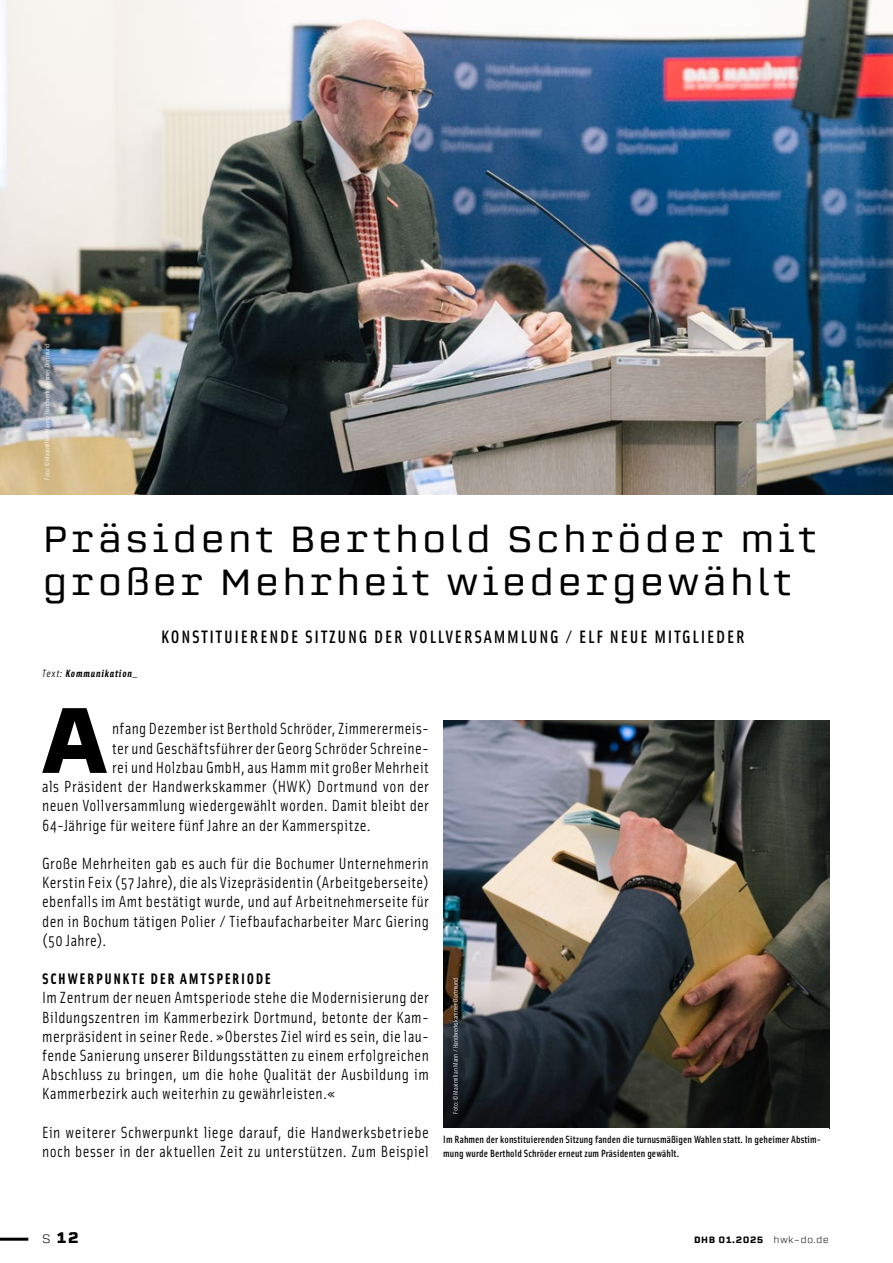
<style>
.page{position:relative;width:893px;height:1263px;background:#fff}
.page>*{position:absolute;margin:0;border:0;box-sizing:border-box;transform-origin:0 0}
.t1{font:700 90.75px "Erbaum";color:#000}
.t2{font:36px/43.2px "Erbaum";letter-spacing:.07em;color:#000}
.t3{font:500 18px "Solex OT";letter-spacing:.1em;color:#000}
.t4{font:16.2px/19.2px "Solex OT";letter-spacing:.025em;color:#000;text-align:justify}
.t5{font:700 15.3px "Solex OT";letter-spacing:.11em;color:#000}
.t6{font:700 15px "Erbaum";color:#000}
.t7{font:500 10.5px/14.4px "Solex OT";letter-spacing:.01em;color:#000}
.t8{font:italic 700 10.5px "Solex OT";letter-spacing:.08em;color:#000}
.t9{font:500 9px "Erbaum";letter-spacing:.06em;color:#000}
.t10{font:6.75px "Solex OT";letter-spacing:.01em;color:#fff}
.s1{font-weight:400}
.s2{font-weight:300;font-size:12px}
.s3{font-weight:700}
.s4{font-weight:300}
</style>
<div class="page">
<hr style="left:0;top:1238px;width:28px;height:3px;background:#000">
<img style="left:0;top:0;width:893px;height:494px">
<img style="left:443px;top:720px;width:386px;height:408px">
<p class="t10" style="left:43px;top:479px;width:137px;rotate:-90deg">Foto: © Maximilian Mann / Handwerkskammer Dortmund</p>
<h2 class="t2" style="left:43px;top:517px;width:776px">Präsident Berthold Schröder mit großer Mehrheit wiedergewählt</h2>
<p class="t3" style="left:161px;top:625px;width:585px">KONSTITUIERENDE SITZUNG DER VOLLVERSAMMLUNG / ELF NEUE MITGLIEDER</p>
<p class="t8" style="left:42px;top:666px;width:97px"><span class="s1">Text:</span> Kommunikation_</p>
<h1 class="t1" style="left:39px;top:675px;width:73px">A</h1>
<p class="t4" style="left:112px;top:719px;width:318px">nfang Dezember ist Berthold Schröder, Zimmerermeis-</p>
<p class="t4" style="left:112px;top:738px;width:318px">ter und Geschäftsführer der Georg Schröder Schreine-</p>
<p class="t4" style="left:112px;top:757px;width:318px">rei und Holzbau GmbH, aus Hamm mit großer Mehrheit</p>
<p class="t4" style="left:42px;top:776px;width:388px">als Präsident der Handwerkskammer (HWK) Dortmund von der</p>
<p class="t4" style="left:42px;top:795px;width:388px">neuen Vollversammlung wiedergewählt worden. Damit bleibt der</p>
<p class="t4" style="left:42px;top:815px;width:330px">64-Jährige für weitere fünf Jahre an der Kammerspitze.</p>
<p class="t4" style="left:42px;top:853px;width:388px">Große Mehrheiten gab es auch für die Bochumer Unternehmerin Kerstin Feix (57 Jahre), die als Vizepräsidentin (Arbeitgeberseite) ebenfalls im Amt bestätigt wurde, und auf Arbeitnehmerseite für den in Bochum tätigen Polier / Tiefbaufacharbeiter Marc Giering (50 Jahre).</p>
<p class="t5" style="left:42px;top:969px;width:230px">SCHWERPUNKTE DER AMTSPERIODE</p>
<p class="t4" style="left:42px;top:987px;width:388px">Im Zentrum der neuen Amtsperiode stehe die Modernisierung der Bildungszentren im Kammerbezirk Dortmund, betonte der Kam&shy;merpräsident in seiner Rede. »Oberstes Ziel wird es sein, die lau&shy;fende Sanierung unserer Bildungsstätten zu einem erfolgreichen Abschluss zu bringen, um die hohe Qualität der Ausbildung im Kammerbezirk auch weiterhin zu gewährleisten.«</p>
<p class="t4" style="left:42px;top:1122px;width:388px">Ein weiterer Schwerpunkt liege darauf, die Handwerksbetriebe noch besser in der aktuellen Zeit zu unterstützen. Zum Beispiel</p>
<p class="t10" style="left:451px;top:1114px;width:137px;rotate:-90deg">Foto: © Maximilian Mann / Handwerkskammer Dortmund</p>
<p class="t7" style="left:443px;top:1131px;width:379px">Im Rahmen der konstituierenden Sitzung fanden die turnusmäßigen Wahlen statt. In geheimer Abstim&shy;mung wurde Berthold Schröder erneut zum Präsidenten gewählt.</p>
<p class="t6" style="left:42px;top:1227px;width:38px"><span class="s2">S</span> 12</p>
<p class="t9" style="left:694px;top:1234px;width:137px"><span class="s3">D</span>HB 01.2025 <span class="s4">hwk-do.de</span></p>
</div>
